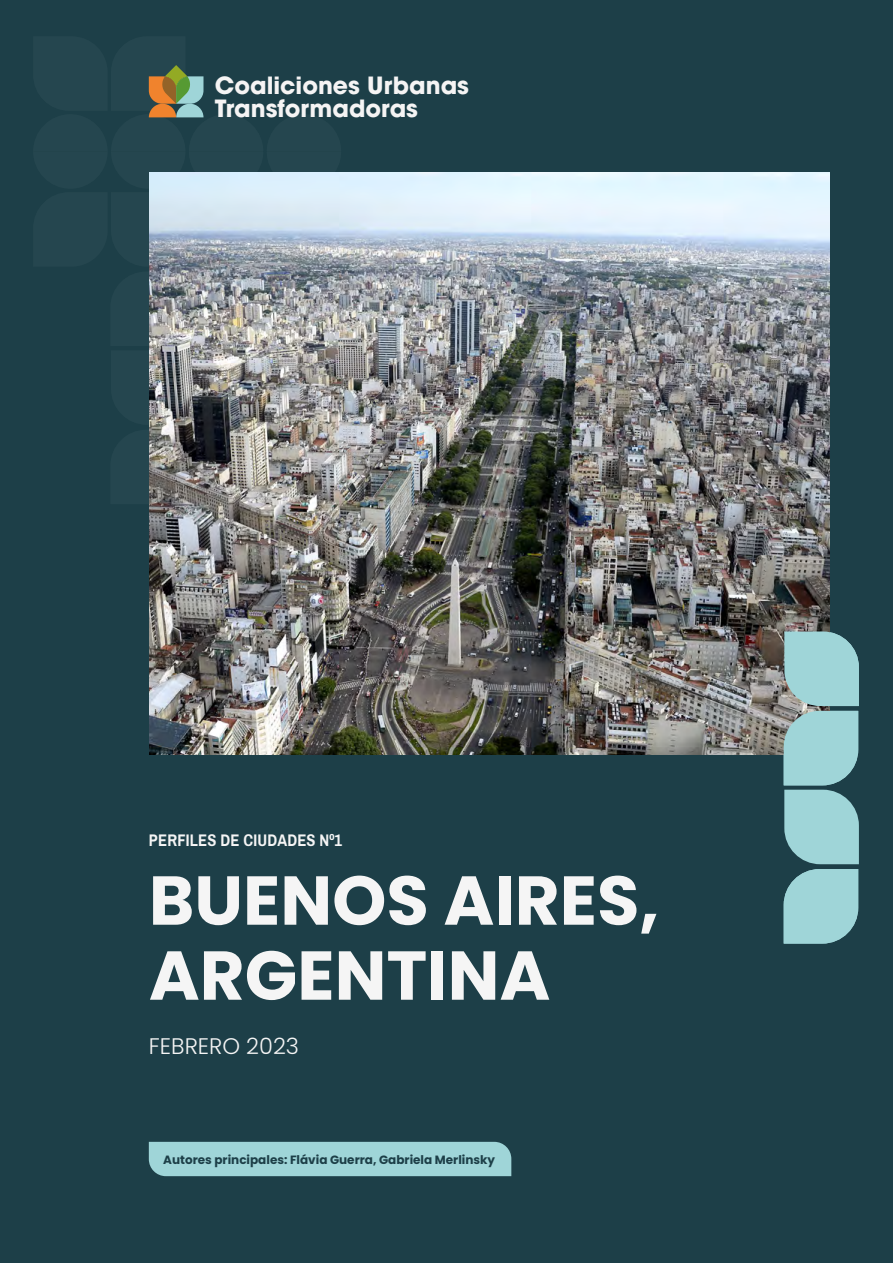
<style>
.page{position:relative;width:893px;height:1263px;background:#1d3f48}
.page>*{position:absolute;margin:0;border:0;box-sizing:border-box;transform-origin:0 0}
.t1{font:700 69px/75px "Poppins";color:#f5f5f5}
.t2{font:700 23.55px/23.5px "ITC Avant Garde Pro";color:#f5f4f4}
.t3{font:300 22.5px "Poppins";color:#f5f5f5}
.t4{font:700 18px "Pragati Narrow";letter-spacing:.01em;color:#f5f5f5}
.t5{font:700 12px "Poppins";color:#1d3f48}
</style>
<div class="page">
<img style="left:149px;top:173px;width:680px;height:582px">
<div style="left:149px;top:1142px;width:362px;height:34px;background:#9fd5d8"></div>
<svg style="left:784px;top:631px;width:75px;height:312px;background:#90c1c5"></svg>
<img style="left:148px;top:65px;width:193px;height:439px">
<h2 class="t2" style="left:215px;top:73px;width:256px">Coaliciones Urbanas<br>Transformadoras</h2>
<h3 class="t4" style="left:149px;top:829px;width:195px">PERFILES DE CIUDADES Nº1</h3>
<h1 class="t1" style="left:149px;top:863px;width:512px">BUENOS AIRES,<br>ARGENTINA</h1>
<h3 class="t3" style="left:149px;top:1033px;width:152px">FEBRERO 2023</h3>
<p class="t5" style="left:163px;top:1153px;width:333px">Autores principales: Flávia Guerra, Gabriela Merlinsky</p>
</div>
